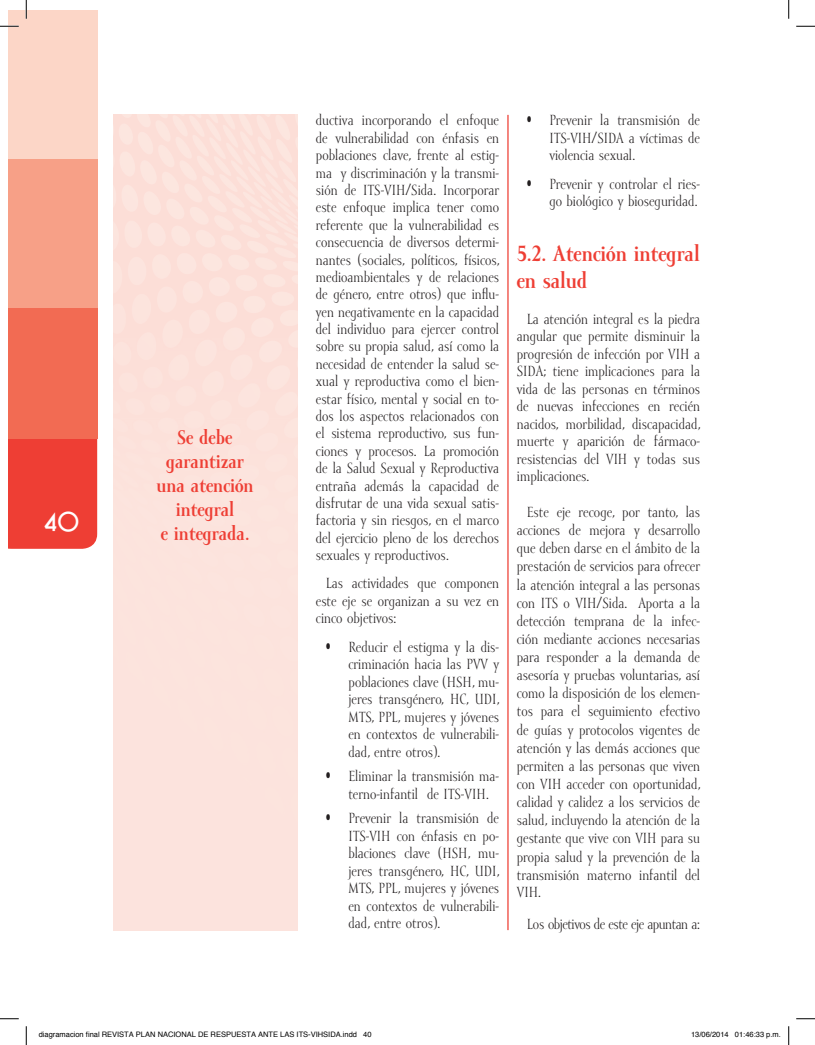
<style>
.page{position:relative;width:815px;height:1045px;background:#fff}
.page>*{position:absolute;margin:0;border:0;box-sizing:border-box;transform-origin:0 0}
.t1{font:25px "Bosanova";color:#fff}
.subtitulo_rojo{font:700 22.5px/27px "Mramor";color:#ee3e34}
.DESTACADOS_LATERALES{font:700 20px/24px "Mramor";color:#ee3e34;text-align:center}
.texto_corrido{font:15px/17.4px "Mramor";color:#231f20;text-align:justify}
.BULLETS{font:15px/17.5px "Mramor";color:#231f20;text-align:justify}
.texto_corrido-2{font:15px "Mramor";letter-spacing:-.03em;color:#231f20}
.t2{font:7.5px "Helvetica";color:#000}
</style>
<div class="page">
<div style="left:9px;top:438px;width:88px;height:111px;background:#ee3e34"></div>
<div style="left:9px;top:307px;width:88px;height:131px;background:#f26b53"></div>
<div style="left:9px;top:159px;width:88px;height:148px;background:#f7a087"></div>
<div style="left:9px;top:10px;width:88px;height:149px;background:#fcd6c7"></div>
<hr style="left:507px;top:115px;width:1px;height:815px;background:#ee3e34">
<svg style="left:0;top:25px;width:19px;height:2px"></svg>
<svg style="left:796px;top:25px;width:18px;height:2px"></svg>
<svg style="left:0;top:1018px;width:19px;height:1px"></svg>
<svg style="left:796px;top:1018px;width:18px;height:1px"></svg>
<svg style="left:25px;top:0;width:2px;height:19px"></svg>
<svg style="left:25px;top:1026px;width:2px;height:19px"></svg>
<svg style="left:788px;top:0;width:1px;height:19px"></svg>
<svg style="left:788px;top:1026px;width:1px;height:19px"></svg>
<h1 class="t1" style="left:44px;top:506px;width:37px">40</h1>
<p class="DESTACADOS_LATERALES" style="left:177px;top:428px;width:56px">Se debe</p>
<p class="DESTACADOS_LATERALES" style="left:166px;top:452px;width:79px">garantizar</p>
<p class="DESTACADOS_LATERALES" style="left:156px;top:476px;width:99px">una atención integral</p>
<p class="DESTACADOS_LATERALES" style="left:161px;top:524px;width:90px">e integrada.</p>
<p class="texto_corrido" style="left:316px;top:114px;width:185px">ductiva incorporando el enfoque de vulnerabilidad con énfasis en poblaciones clave, frente al estig&shy;ma y discriminación y la transmi&shy;sión de ITS-VIH/Sida. Incorporar este enfoque implica tener como referente que la vulnerabilidad es consecuencia de diversos determi&shy;nantes (sociales, políticos, físicos, medioambientales y de relaciones de género, entre otros) que influ&shy;yen negativamente en la capacidad del individuo para ejercer control sobre su propia salud, así como la necesidad de entender la salud se&shy;xual y reproductiva como el bien&shy;estar físico, mental y social en to&shy;dos los aspectos relacionados con el sistema reproductivo, sus fun&shy;ciones y procesos. La promoción de la Salud Sexual y Reproductiva entraña además la capacidad de disfrutar de una vida sexual satis&shy;factoria y sin riesgos, en el marco del ejercicio pleno de los derechos sexuales y reproductivos.</p>
<p class="texto_corrido" style="left:316px;top:576px;width:185px;text-indent:10px">Las actividades que componen este eje se organizan a su vez en cinco objetivos:</p>
<p class="BULLETS" style="left:348px;top:639px;width:152px;text-indent:-22px">• Reducir el estigma y la dis&shy;criminación hacia las PVV y poblaciones clave (HSH, mu&shy;jeres transgénero, HC, UDI, MTS, PPL, mujeres y jóvenes en contextos de vulnerabili&shy;dad, entre otros).</p>
<p class="BULLETS" style="left:348px;top:769px;width:152px;text-indent:-22px">• Eliminar la transmisión ma&shy;terno-infantil de ITS-VIH.</p>
<p class="BULLETS" style="left:348px;top:811px;width:152px;text-indent:-22px">• Prevenir la transmisión de ITS-VIH con énfasis en po&shy;blaciones clave (HSH, mu&shy;jeres transgénero, HC, UDI, MTS, PPL, mujeres y jóvenes en contextos de vulnerabili&shy;dad, entre otros).</p>
<p class="BULLETS" style="left:549px;top:113px;width:152px;text-indent:-22px">• Prevenir la transmisión de ITS-VIH/SIDA a víctimas de violencia sexual.</p>
<p class="BULLETS" style="left:526px;top:177px;width:175px;text-align:right">• Prevenir y controlar el ries&shy;go biológico y bioseguridad.</p>
<p class="subtitulo_rojo" style="left:516px;top:243px;width:184px">5.2. Atención integral en salud</p>
<p class="texto_corrido" style="left:516px;top:312px;width:185px;text-indent:10px">La atención integral es la piedra angular que permite disminuir la progresión de infección por VIH a SIDA; tiene implicaciones para la vida de las personas en términos de nuevas infecciones en recién nacidos, morbilidad, discapacidad, muerte y aparición de fármaco&shy;resistencias del VIH y todas sus implicaciones.</p>
<p class="texto_corrido" style="left:516px;top:505px;width:185px;line-height:18.1px;text-indent:10px">Este eje recoge, por tanto, las acciones de mejora y desarrollo que deben darse en el ámbito de la prestación de servicios para ofrecer la atención integral a las personas con ITS o VIH/Sida. Aporta a la detección temprana de la infec&shy;ción mediante acciones necesarias para responder a la demanda de asesoría y pruebas voluntarias, así como la disposición de los elemen&shy;tos para el seguimiento efectivo de guías y protocolos vigentes de atención y las demás acciones que permiten a las personas que viven con VIH acceder con oportunidad, calidad y calidez a los servicios de salud, incluyendo la atención de la gestante que vive con VIH para su propia salud y la prevención de la transmisión materno infantil del VIH.</p>
<p class="texto_corrido-2" style="left:526px;top:915px;width:175px">Los objetivos de este eje apuntan a:</p>
<p class="t2" style="left:39px;top:1029px;width:334px">diagramacion final REVISTA PLAN NACIONAL DE RESPUESTA ANTE LAS ITS-VIHSIDA.indd 40</p>
<p class="t2" style="left:691px;top:1029px;width:91px">13/06/2014 01:46:33 p.m.</p>
</div>
